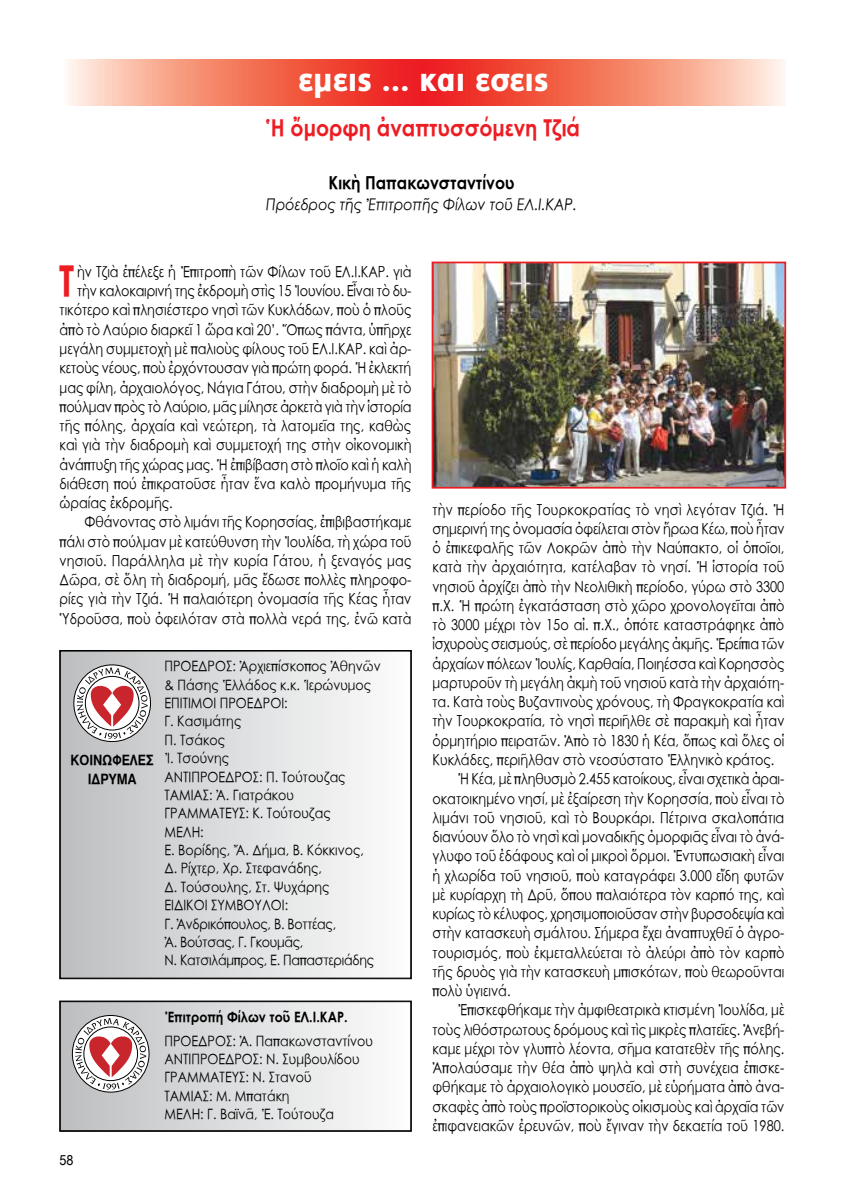
<style>
.page{position:relative;width:844px;height:1191px;background:#fff}
.page>*{position:absolute;margin:0;border:0;box-sizing:border-box;transform-origin:0 0}
.t1{font:41.65px "SK Century Gothic Pol Uni W Bold";color:#ed1d24;scale:.86 1}
.t2{font:900 33.25px "PF Catalog";color:#fff;scale:.9 1}
.t3{font:22.75px "SK Century Gothic Pol Uni W Bold";color:#ed1d24;scale:.9 1}
.t4{font:17.5px "SK Century Gothic Pol Uni W Bold";color:#000;scale:.9 1}
.t5{font:15.75px "SK Century Gothic Pol Uni W Italic";color:#000;scale:.9 1}
.t6{font:14.88px "SK Century Gothic Pol Uni W";color:#000;scale:.86 1}
.t7{font:14px/18.4px "SK Century Gothic Pol Uni W";color:#000;scale:.9 1}
.t8{font:14px "SK Century Gothic Pol Uni W Bold";color:#000;scale:.9 1}
.t9{font:14px/19.2px "SK Swiss Pol Uni W Bold";color:#000;text-align:center;scale:.9 1}
.t10{font:14px "Arial Unicode MS";color:#000;scale:.9 1}
</style>
<div class="page">
<svg style="left:59px;top:650px;width:352px;height:329px"></svg>
<div style="left:60px;top:651px;width:351px;height:327px;border:1px solid #000"></div>
<svg style="left:59px;top:1000px;width:352px;height:131px"></svg>
<div style="left:60px;top:1001px;width:351px;height:129px;border:1px solid #000"></div>
<svg style="left:72px;top:1015px;width:77px;height:77px"></svg>
<svg style="left:67px;top:60px;width:718px;height:46px;background:#f47c68"></svg>
<svg style="left:73px;top:664px;width:78px;height:78px"></svg>
<img style="left:434px;top:265px;width:349px;height:220px">
<div style="left:431px;top:262px;width:355px;height:226px;border:2px solid #ed1d24"></div>
<h2 class="t2" style="left:298px;top:60px;width:280px">εμεις ... και εσεις</h2>
<h3 class="t3" style="left:265px;top:111px;width:351px">Ἡ ὄμορφη ἀναπτυσσόμενη Τζιά</h3>
<p class="t4" style="left:328px;top:169px;width:208px">Κικὴ Παπακωνσταντίνου</p>
<p class="t5" style="left:266px;top:193px;width:346px">Πρόεδρος τῆς Ἐπιτροπῆς Φίλων τοῦ ΕΛ.Ι.ΚΑΡ.</p>
<h1 class="t1" style="left:59px;top:249px;width:19px">Τ</h1>
<p class="t6" style="left:77px;top:263px;width:390px">ὴν Τζιὰ ἐπέλεξε ἡ Ἐπιτροπὴ τῶν Φίλων τοῦ ΕΛ.Ι.ΚΑΡ. γιὰ</p>
<p class="t6" style="left:77px;top:282px;width:390px">τὴν καλοκαιρινή της ἐκδρομὴ στὶς 15 Ἰουνίου. Εἶναι τὸ δυ-</p>
<p class="t6" style="left:60px;top:302px;width:410px">τικότερο καὶ πλησιέστερο νησὶ τῶν Κυκλάδων, ποὺ ὁ πλοῦς</p>
<p class="t6" style="left:60px;top:321px;width:410px">ἀπὸ τὸ Λαύριο διαρκεῖ 1 ὥρα καὶ 20’. Ὅπως πάντα, ὑπῆρχε</p>
<p class="t6" style="left:60px;top:340px;width:410px">μεγάλη συμμετοχὴ μὲ παλιοὺς φίλους τοῦ ΕΛ.Ι.ΚΑΡ. καὶ ἀρ-</p>
<p class="t6" style="left:60px;top:359px;width:410px">κετοὺς νέους, ποὺ ἐρχόντουσαν γιὰ πρώτη φορά. Ἡ ἐκλεκτή</p>
<p class="t6" style="left:60px;top:379px;width:410px">μας φίλη, ἀρχαιολόγος, Νάγια Γάτου, στὴν διαδρομὴ μὲ τὸ</p>
<p class="t6" style="left:60px;top:398px;width:410px">πούλμαν πρὸς τὸ Λαύριο, μᾶς μίλησε ἀρκετὰ γιὰ τὴν ἱστορία</p>
<p class="t6" style="left:60px;top:417px;width:410px">τῆς πόλης, ἀρχαία καὶ νεώτερη, τὰ λατομεῖα της, καθὼς</p>
<p class="t6" style="left:60px;top:436px;width:410px">καὶ γιὰ τὴν διαδρομὴ καὶ συμμετοχή της στὴν οἰκονομικὴ</p>
<p class="t6" style="left:60px;top:456px;width:410px">ἀνάπτυξη τῆς χώρας μας. Ἡ ἐπιβίβαση στὸ πλοῖο καὶ ἡ καλὴ</p>
<p class="t6" style="left:60px;top:475px;width:410px">διάθεση πού ἐπικρατοῦσε ἦταν ἕνα καλὸ προμήνυμα τῆς</p>
<p class="t6" style="left:60px;top:494px;width:133px">ὡραίας ἐκδρομῆς.</p>
<p class="t6" style="left:84px;top:513px;width:382px">Φθάνοντας στὸ λιμάνι τῆς Κορησσίας, ἐπιβιβαστήκαμε</p>
<p class="t6" style="left:60px;top:533px;width:410px">πάλι στὸ πούλμαν μὲ κατεύθυνση τὴν Ἰουλίδα, τὴ χώρα τοῦ</p>
<p class="t6" style="left:60px;top:552px;width:410px">νησιοῦ. Παράλληλα μὲ τὴν κυρία Γάτου, ἡ ξεναγός μας</p>
<p class="t6" style="left:60px;top:571px;width:410px">Δῶρα, σὲ ὅλη τὴ διαδρομή, μᾶς ἔδωσε πολλὲς πληροφο-</p>
<p class="t6" style="left:60px;top:590px;width:410px">ρίες γιὰ τὴν Τζιά. Ἡ παλαιότερη ὀνομασία τῆς Κέας ἦταν</p>
<p class="t6" style="left:60px;top:610px;width:410px">Ὑδροῦσα, ποὺ ὀφειλόταν στὰ πολλὰ νερά της, ἐνῶ κατὰ</p>
<p class="t9" style="left:71px;top:750px;width:93px">ΚΟΙΝΩΦΕΛΕΣ<br>ΙΔΡΥΜΑ</p>
<p class="t7" style="left:164px;top:657px;width:241px">ΠΡΟΕΔΡΟΣ: Ἀρχιεπίσκοπος Ἀθηνῶν &amp; Πάσης Ἑλλάδος κ.κ. Ἱερώνυμος<br>ΕΠΙΤΙΜΟΙ ΠΡΟΕΔΡΟΙ:<br>Γ. Κασιμάτης<br>Π. Τσάκος<br>Ἰ. Τσούνης<br>ΑΝΤΙΠΡΟΕΔΡΟΣ: Π. Τούτουζας<br>ΤΑΜΙΑΣ: Ἀ. Γιατράκου<br>ΓΡΑΜΜΑΤΕΥΣ: Κ. Τούτουζας<br>ΜΕΛΗ:<br>Ε. Βορίδης, Ἄ. Δήμα, Β. Κόκκινος,<br>Δ. Ρίχτερ, Χρ. Στεφανάδης,<br>Δ. Τούσουλης, Στ. Ψυχάρης<br>ΕΙΔΙΚΟΙ ΣΥΜΒΟΥΛΟΙ:<br>Γ. Ἀνδρικόπουλος, Β. Βοττέας,<br>Ἀ. Βούτσας, Γ. Γκουμᾶς,<br>Ν. Κατσιλάμπρος, Ε. Παπαστεριάδης</p>
<p class="t10" style="left:60px;top:1149px;width:17px">58</p>
<p class="t8" style="left:164px;top:1006px;width:205px">Ἐπιτροπή Φίλων τοῦ ΕΛ.Ι.ΚΑΡ.</p>
<p class="t7" style="left:164px;top:1031px;width:233px">ΠΡΟΕΔΡΟΣ: Ἀ. Παπακωνσταντίνου<br>ΑΝΤΙΠΡΟΕΔΡΟΣ: Ν. Συμβουλίδου<br>ΓΡΑΜΜΑΤΕΥΣ: Ν. Στανοῦ<br>ΤΑΜΙΑΣ: Μ. Μπατάκη<br>ΜΕΛΗ: Γ. Βαϊνᾶ, Ἑ. Τούτουζα</p>
<p class="t6" style="left:432px;top:501px;width:410px">τὴν περίοδο τῆς Τουρκοκρατίας τὸ νησὶ λεγόταν Τζιά. Ἡ</p>
<p class="t6" style="left:432px;top:520px;width:410px">σημερινή της ὀνομασία ὀφείλεται στὸν ἥρωα Κέω, ποὺ ἦταν</p>
<p class="t6" style="left:432px;top:539px;width:410px">ὁ ἐπικεφαλῆς τῶν Λοκρῶν ἀπὸ τὴν Ναύπακτο, οἱ ὁποῖοι,</p>
<p class="t6" style="left:432px;top:558px;width:411px">κατὰ τὴν ἀρχαιότητα, κατέλαβαν τὸ νησί. Ἡ ἱστορία τοῦ</p>
<p class="t6" style="left:432px;top:578px;width:410px">νησιοῦ ἀρχίζει ἀπὸ τὴν Νεολιθικὴ περίοδο, γύρω στὸ 3300</p>
<p class="t6" style="left:432px;top:597px;width:410px">π.Χ. Ἡ πρώτη ἐγκατάσταση στὸ χῶρο χρονολογεῖται ἀπὸ</p>
<p class="t6" style="left:432px;top:616px;width:410px">τὸ 3000 μέχρι τὸν 15ο αἰ. π.Χ., ὁπότε καταστράφηκε ἀπὸ</p>
<p class="t6" style="left:432px;top:635px;width:410px">ἰσχυροὺς σεισμούς, σὲ περίοδο μεγάλης ἀκμῆς. Ἐρείπια τῶν</p>
<p class="t6" style="left:432px;top:655px;width:411px">ἀρχαίων πόλεων Ἰουλίς, Καρθαία, Ποιηέσσα καὶ Κορησσὸς</p>
<p class="t6" style="left:432px;top:674px;width:410px">μαρτυροῦν τὴ μεγάλη ἀκμὴ τοῦ νησιοῦ κατὰ τὴν ἀρχαιότη-</p>
<p class="t6" style="left:432px;top:693px;width:410px">τα. Κατὰ τοὺς Βυζαντινοὺς χρόνους, τὴ Φραγκοκρατία καὶ</p>
<p class="t6" style="left:432px;top:712px;width:410px">τὴν Τουρκοκρατία, τὸ νησὶ περιῆλθε σὲ παρακμὴ καὶ ἦταν</p>
<p class="t6" style="left:432px;top:732px;width:410px">ὁρμητήριο πειρατῶν. Ἀπὸ τὸ 1830 ἡ Κέα, ὅπως καὶ ὅλες οἱ</p>
<p class="t6" style="left:432px;top:751px;width:399px">Κυκλάδες, περιῆλθαν στὸ νεοσύστατο Ἑλληνικὸ κράτος.</p>
<p class="t6" style="left:457px;top:770px;width:382px">Ἡ Κέα, μὲ πληθυσμὸ 2.455 κατοίκους, εἶναι σχετικὰ ἀραι-</p>
<p class="t6" style="left:432px;top:789px;width:410px">οκατοικημένο νησί, μὲ ἐξαίρεση τὴν Κορησσία, ποὺ εἶναι τὸ</p>
<p class="t6" style="left:432px;top:809px;width:410px">λιμάνι τοῦ νησιοῦ, καὶ τὸ Βουρκάρι. Πέτρινα σκαλοπάτια</p>
<p class="t6" style="left:432px;top:828px;width:410px">διανύουν ὅλο τὸ νησὶ καὶ μοναδικῆς ὀμορφιᾶς εἶναι τὸ ἀνά-</p>
<p class="t6" style="left:432px;top:847px;width:410px">γλυφο τοῦ ἐδάφους καὶ οἱ μικροὶ ὅρμοι. Ἐντυπωσιακὴ εἶναι</p>
<p class="t6" style="left:432px;top:866px;width:410px">ἡ χλωρίδα τοῦ νησιοῦ, ποὺ καταγράφει 3.000 εἴδη φυτῶν</p>
<p class="t6" style="left:432px;top:886px;width:410px">μὲ κυρίαρχη τὴ Δρῦ, ὅπου παλαιότερα τὸν καρπό της, καὶ</p>
<p class="t6" style="left:432px;top:905px;width:410px">κυρίως τὸ κέλυφος, χρησιμοποιοῦσαν στὴν βυρσοδεψία καὶ</p>
<p class="t6" style="left:432px;top:924px;width:410px">στὴν κατασκευὴ σμάλτου. Σήμερα ἔχει ἀναπτυχθεῖ ὁ ἀγρο-</p>
<p class="t6" style="left:432px;top:943px;width:410px">τουρισμός, ποὺ ἐκμεταλλεύεται τὸ ἀλεύρι ἀπὸ τὸν καρπὸ</p>
<p class="t6" style="left:432px;top:963px;width:410px">τῆς δρυὸς γιὰ τὴν κατασκευὴ μπισκότων, ποὺ θεωροῦνται</p>
<p class="t6" style="left:432px;top:982px;width:92px">πολὺ ὑγιεινά.</p>
<p class="t6" style="left:457px;top:1001px;width:382px">Ἐπισκεφθήκαμε τὴν ἀμφιθεατρικὰ κτισμένη Ἰουλίδα, μὲ</p>
<p class="t6" style="left:432px;top:1020px;width:410px">τοὺς λιθόστρωτους δρόμους καὶ τὶς μικρὲς πλατεῖες. Ἀνεβή-</p>
<p class="t6" style="left:432px;top:1040px;width:410px">καμε μέχρι τὸν γλυπτὸ λέοντα, σῆμα κατατεθὲν τῆς πόλης.</p>
<p class="t6" style="left:432px;top:1059px;width:410px">Ἀπολαύσαμε τὴν θέα ἀπὸ ψηλὰ καὶ στὴ συνέχεια ἐπισκε-</p>
<p class="t6" style="left:432px;top:1078px;width:410px">φθήκαμε τὸ ἀρχαιολογικὸ μουσεῖο, μὲ εὑρήματα ἀπὸ ἀνα-</p>
<p class="t6" style="left:432px;top:1097px;width:410px">σκαφὲς ἀπὸ τοὺς προϊστορικοὺς οἰκισμοὺς καὶ ἀρχαῖα τῶν</p>
<p class="t6" style="left:432px;top:1117px;width:410px">ἐπιφανειακῶν ἐρευνῶν, ποὺ ἔγιναν τὴν δεκαετία τοῦ 1980.</p>
</div>
